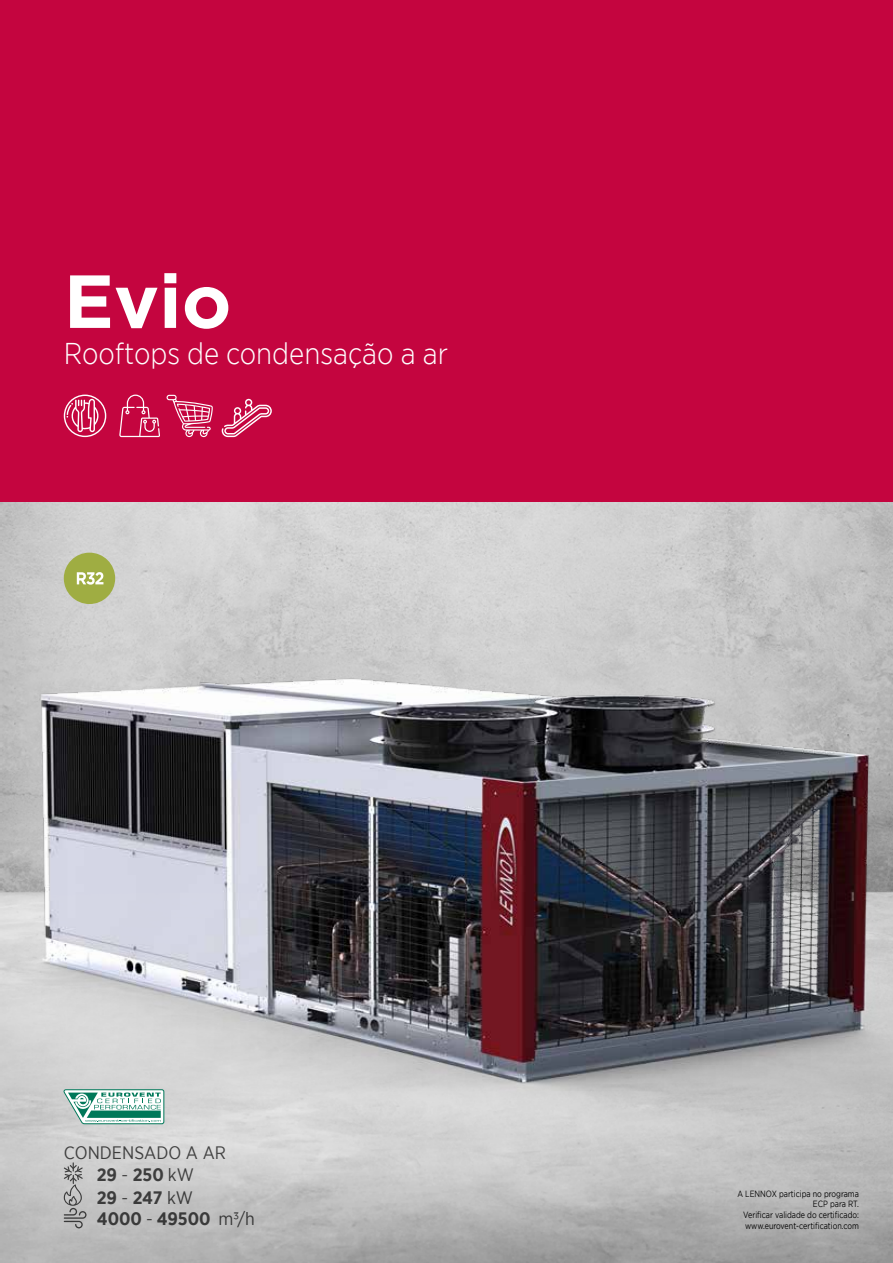
<style>
.page{position:relative;width:893px;height:1263px;background:#fff}
.page>*{position:absolute;margin:0;border:0;box-sizing:border-box;transform-origin:0 0}
.t1{font:700 75px "Gotham";color:#fff}
.t2{font:300 30px "Gotham Narrow";color:#fff}
.t3{font:18px/22.2px "Gotham Narrow";color:#000}
.t4{font:9px/10.8px "Gotham";color:#000;text-align:right;scale:.8 1}
.s1{font-weight:700}
</style>
<div class="page">
<img style="left:0;top:502px;width:893px;height:107px">
<div style="left:0;top:0;width:893px;height:502px;background:#c4053f"></div>
<svg style="left:64px;top:395px;width:42px;height:42px"></svg>
<svg style="left:119px;top:395px;width:41px;height:42px"></svg>
<svg style="left:167px;top:395px;width:46px;height:42px"></svg>
<svg style="left:222px;top:399px;width:50px;height:38px"></svg>
<img style="left:0;top:609px;width:893px;height:654px">
<div style="left:64px;top:553px;width:51px;height:51px;background:#9fad42;border-radius:50%"></div>
<svg style="left:77px;top:572px;width:26px;height:13px"></svg>
<svg style="left:64px;top:1089px;width:100px;height:35px"></svg>
<svg style="left:63px;top:1163px;width:24px;height:65px;background:#a8a8a8"></svg>
<h1 class="t1" style="left:64px;top:258px;width:169px">Evio</h1>
<h2 class="t2" style="left:64px;top:335px;width:386px">Rooftops de condensação a ar</h2>
<h3 class="t3" style="left:97px;top:1141px;width:160px;text-indent:-33px">CONDENSADO A AR<br><span class="s1">29</span> - <span class="s1">250</span> kW<br><span class="s1">29</span> - <span class="s1">247</span> kW<br><span class="s1">4000</span> - <span class="s1">49500</span> m3/h</h3>
<p class="t4" style="left:737px;top:1188px;width:153px">A LENNOX participa no programa<br>ECP para RT.<br>Verificar validade do certificado: www.eurovent-certification.com</p>
</div>
